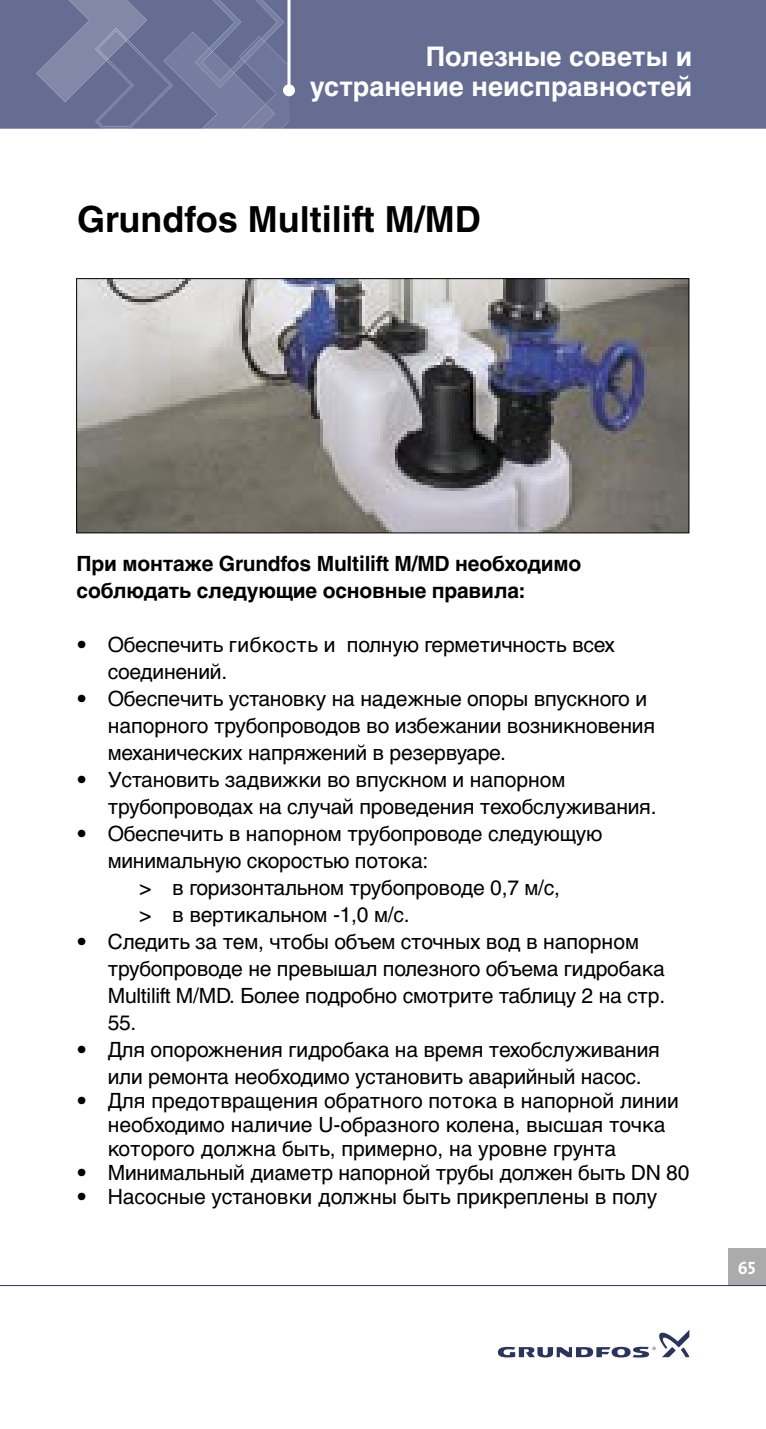
<style>
.page{position:relative;width:766px;height:1429px;background:#fff}
.page>*{position:absolute;margin:0;border:0;box-sizing:border-box;transform-origin:0 0}
.t1{font:700 36px "Helvetica Cyr";color:#000}
.t2{font:700 27px/30px "Helvetica Cyr";color:#fff;text-align:right}
.t3{font:21px/27px "Helvetica Cyr Upright";letter-spacing:-.01em;color:#000}
.t4{font:700 21px/27px "Helvetica Cyr";letter-spacing:-.01em;color:#000}
.t5{font:18px "The Sans Grundfos 7 B";color:#fff;scale:.95 1}
</style>
<div class="page">
<img style="left:78px;top:280px;width:609px;height:251px">
<div style="left:76px;top:278px;width:613px;height:255px;border:1px solid #000"></div>
<div style="left:727px;top:1248px;width:38px;height:37px;background:#ababab"></div>
<svg style="left:497px;top:1330px;width:192px;height:27px"></svg>
<hr style="left:0;top:1285px;width:765px;height:1px;background:#2b355b">
<div style="left:0;top:0;width:765px;height:129px;background:#656d93"></div>
<svg style="left:36px;top:0;width:253px;height:129px;background:#6f769a"></svg>
<hr style="left:287px;top:0;width:3px;height:90px;background:#fff">
<div style="left:283px;top:84px;width:12px;height:12px;background:#fff;border-radius:50%"></div>
<p class="t2" style="left:310px;top:41px;width:384px">Полезные советы и устранение неисправностей</p>
<h1 class="t1" style="left:77px;top:199px;width:405px">Grundfos Multilift M/MD</h1>
<p class="t4" style="left:77px;top:550px;width:506px">При монтаже Grundfos Multilift M/MD необходимо соблюдать следующие основные правила:</p>
<p class="t3" style="left:108px;top:631px;width:508px;text-indent:-31px">• Обеспечить гибкость и полную герметичность всех соединений.</p>
<p class="t3" style="left:108px;top:685px;width:548px;text-indent:-31px">• Обеспечить установку на надежные опоры впускного и напорного трубопроводов во избежании возникновения механических напряжений в резервуаре.</p>
<p class="t3" style="left:108px;top:766px;width:550px;text-indent:-31px">• Установить задвижки во впускном и напорном трубопроводах на случай проведения техобслуживания.</p>
<p class="t3" style="left:77px;top:820px;width:527px">• Обеспечить в напорном трубопроводе следующую</p>
<p class="t3" style="left:108px;top:847px;width:322px">минимальную скоростью потока:</p>
<p class="t3" style="left:139px;top:874px;width:422px">&gt; в горизонтальном трубопроводе 0,7 м/с,</p>
<p class="t3" style="left:139px;top:901px;width:272px">&gt; в вертикальном -1,0 м/с.</p>
<p class="t3" style="left:108px;top:928px;width:559px;text-indent:-31px">• Следить за тем, чтобы объем сточных вод в напорном трубопроводе не превышал полезного объема гидробака Multilift M/MD. Более подробно смотрите таблицу 2 на стр.<br>55.</p>
<p class="t3" style="left:108px;top:1036px;width:553px;text-indent:-31px">• Для опорожнения гидробака на время техобслуживания или ремонта необходимо установить аварийный насос.</p>
<p class="t3" style="left:108px;top:1089px;width:572px;line-height:24px;text-indent:-31px">• Для предотвращения обратного потока в напорной линии необходимо наличие U-образного колена, высшая точка которого должна быть, примерно, на уровне грунта</p>
<p class="t3" style="left:77px;top:1159px;width:614px">• Минимальный диаметр напорной трубы должен быть DN 80</p>
<p class="t3" style="left:77px;top:1183px;width:582px">• Насосные установки должны быть прикреплены в полу</p>
<p class="t5" style="left:737px;top:1258px;width:20px">65</p>
</div>
